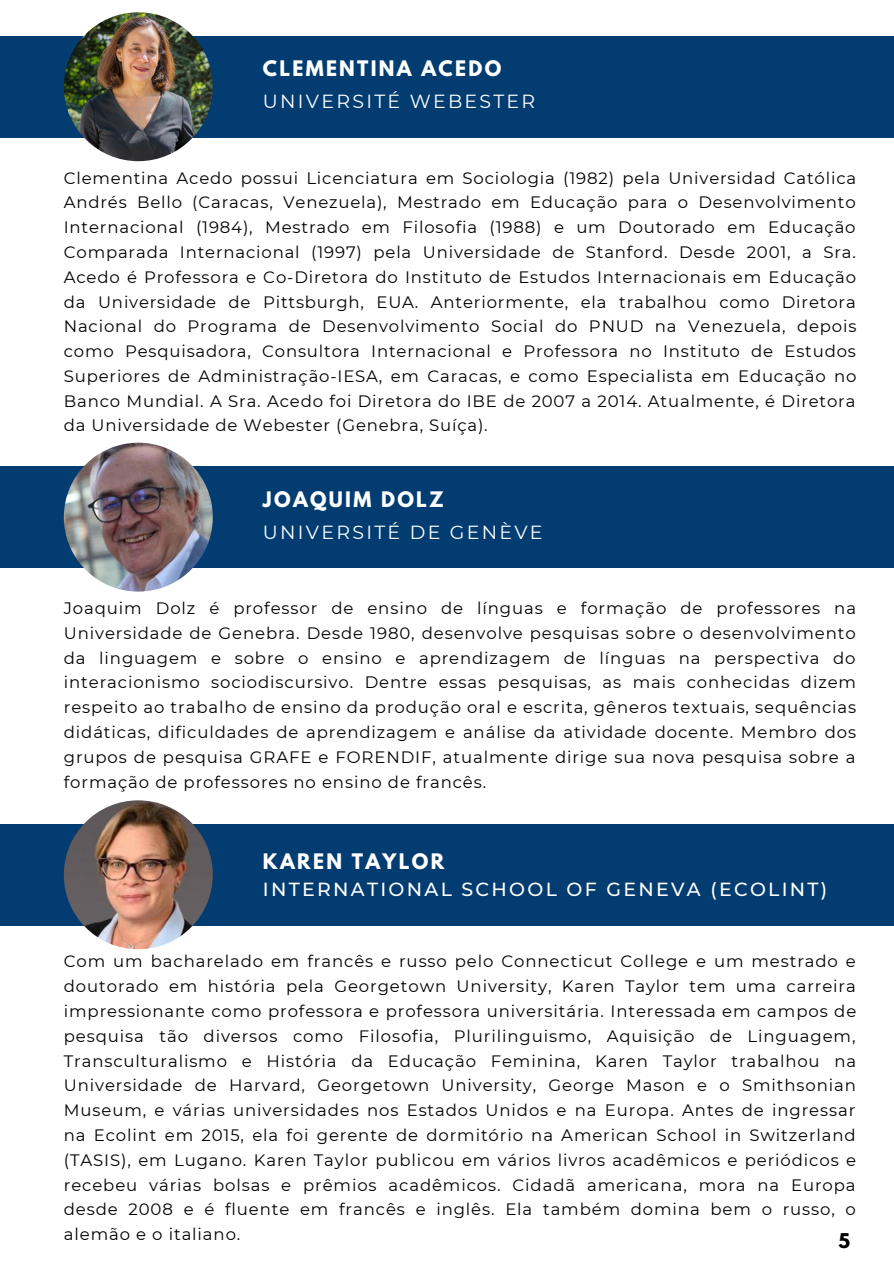
<style>
.page{position:relative;width:894px;height:1264px;background:#fff}
.page>*{position:absolute;margin:0;border:0;box-sizing:border-box;transform-origin:0 0}
.t1{font:700 18.9px "League Spartan";letter-spacing:.12em;color:#fff}
.t2{font:18.9px "Montserrat";letter-spacing:.12em;color:#fff}
.t3{font:500 18.9px "Montserrat";letter-spacing:.12em;color:#fff}
.t4{font:700 18px "League Spartan";color:#000}
.t5{font:16.5px/24.8px "Montserrat";letter-spacing:.055em;color:#000;text-align:justify}
</style>
<div class="page">
<div style="left:0;top:36px;width:893px;height:101px;background:#023c71"></div>
<img style="left:64px;top:12px;width:149px;height:149px;border-radius:50%">
<div style="left:0;top:466px;width:893px;height:102px;background:#023c71"></div>
<img style="left:64px;top:442px;width:149px;height:149px;border-radius:50%">
<div style="left:0;top:824px;width:893px;height:101px;background:#023c71"></div>
<img style="left:64px;top:800px;width:149px;height:149px;border-radius:50%">
<p class="t1" style="left:263px;top:59px;width:240px">CLEMENTINA ACEDO</p>
<p class="t2" style="left:263px;top:90px;width:274px">UNIVERSITÉ WEBESTER</p>
<p class="t5" style="left:64px;top:165px;width:793px">Clementina Acedo possui Licenciatura em Sociologia (1982) pela Universidad Católica Andrés Bello (Caracas, Venezuela), Mestrado em Educação para o Desenvolvimento Internacional (1984), Mestrado em Filosofia (1988) e um Doutorado em Educação Comparada Internacional (1997) pela Universidade de Stanford. Desde 2001, a Sra.<br>Acedo é Professora e Co-Diretora do Instituto de Estudos Internacionais em Educação da Universidade de Pittsburgh, EUA. Anteriormente, ela trabalhou como Diretora Nacional do Programa de Desenvolvimento Social do PNUD na Venezuela, depois como Pesquisadora, Consultora Internacional e Professora no Instituto de Estudos Superiores de Administração-IESA, em Caracas, e como Especialista em Educação no Banco Mundial. A Sra. Acedo foi Diretora do IBE de 2007 a 2014. Atualmente, é Diretora da Universidade de Webester (Genebra, Suíça).</p>
<p class="t1" style="left:263px;top:490px;width:182px">JOAQUIM DOLZ</p>
<p class="t2" style="left:263px;top:520px;width:281px">UNIVERSITÉ DE GENÈVE</p>
<p class="t5" style="left:64px;top:595px;width:793px">Joaquim Dolz é professor de ensino de línguas e formação de professores na Universidade de Genebra. Desde 1980, desenvolve pesquisas sobre o desenvolvimento da linguagem e sobre o ensino e aprendizagem de línguas na perspectiva do interacionismo sociodiscursivo. Dentre essas pesquisas, as mais conhecidas dizem respeito ao trabalho de ensino da produção oral e escrita, gêneros textuais, sequências didáticas, dificuldades de aprendizagem e análise da atividade docente. Membro dos grupos de pesquisa GRAFE e FORENDIF, atualmente dirige sua nova pesquisa sobre a formação de professores no ensino de francês.</p>
<p class="t1" style="left:263px;top:852px;width:183px">KAREN TAYLOR</p>
<p class="t3" style="left:263px;top:878px;width:565px">INTERNATIONAL SCHOOL OF GENEVA (ECOLINT)</p>
<p class="t5" style="left:64px;top:949px;width:793px">Com um bacharelado em francês e russo pelo Connecticut College e um mestrado e doutorado em história pela Georgetown University, Karen Taylor tem uma carreira impressionante como professora e professora universitária. Interessada em campos de pesquisa tão diversos como Filosofia, Plurilinguismo, Aquisição de Linguagem, Transculturalismo e História da Educação Feminina, Karen Taylor trabalhou na Universidade de Harvard, Georgetown University, George Mason e o Smithsonian Museum, e várias universidades nos Estados Unidos e na Europa. Antes de ingressar na Ecolint em 2015, ela foi gerente de dormitório na American School in Switzerland (TASIS), em Lugano. Karen Taylor publicou em vários livros acadêmicos e periódicos e recebeu várias bolsas e prêmios acadêmicos. Cidadã americana, mora na Europa desde 2008 e é fluente em francês e inglês. Ela também domina bem o russo, o alemão e o italiano.</p>
<p class="t4" style="left:838px;top:1231px;width:13px">5</p>
</div>
